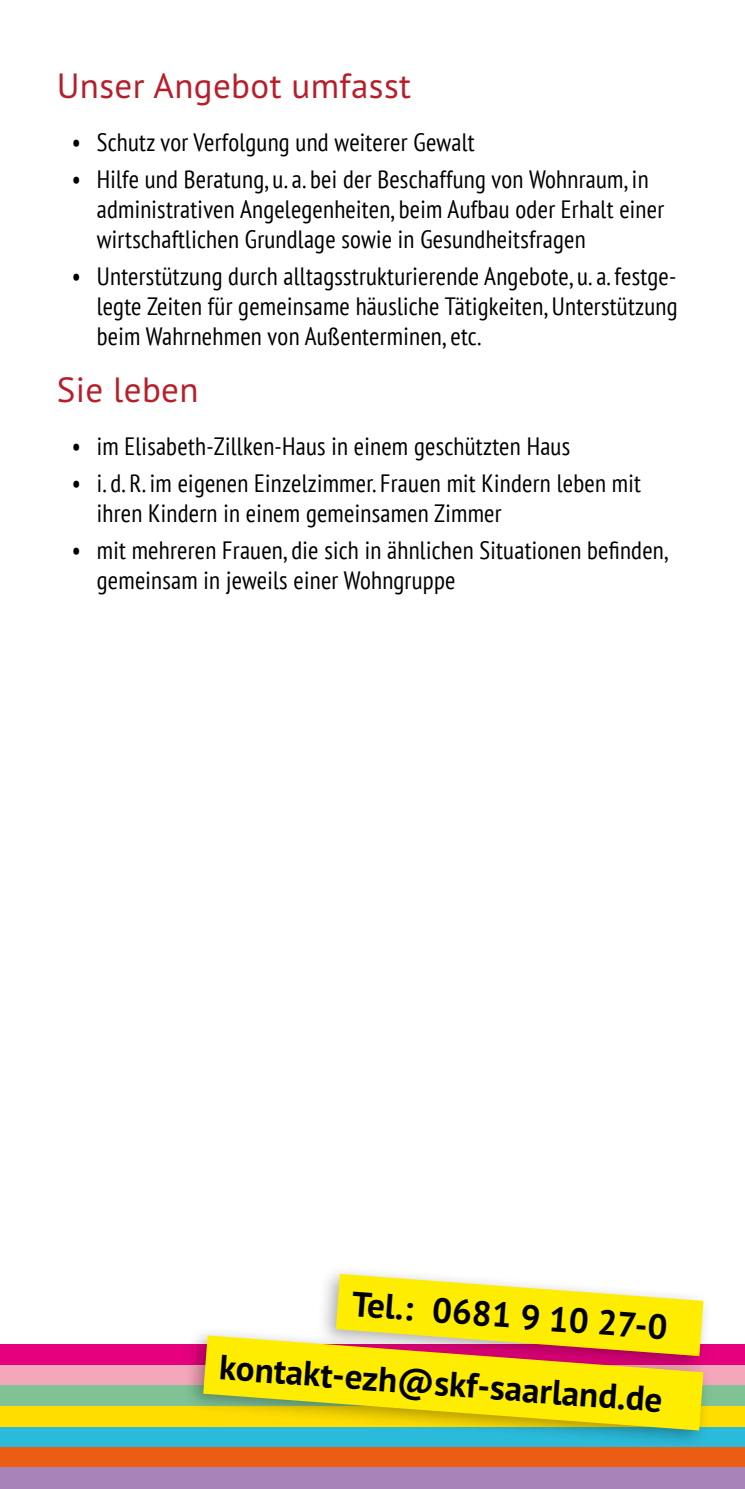
<style>
.page{position:relative;width:745px;height:1489px;background:#fff}
.page>*{position:absolute;margin:0;border:0;box-sizing:border-box;transform-origin:0 0}
.t1{font:700 35px/72.5px "PT Sans Pro";color:#000;text-align:right}
.t2{font:35px "PT Sans Pro";letter-spacing:.01em;color:#b61f29}
.t3{font:condensed 25px/30px "PT Sans";letter-spacing:.01em;color:#000}
</style>
<div class="page">
<div style="left:0;top:1364px;width:744px;height:21px;background:#f4a6ba"></div>
<div style="left:0;top:1385px;width:744px;height:20px;background:#7fc395"></div>
<div style="left:0;top:1343px;width:744px;height:21px;background:#e6007d"></div>
<div style="left:0;top:1426px;width:744px;height:20px;background:#2bbada"></div>
<div style="left:0;top:1405px;width:744px;height:21px;background:#fd0"></div>
<div style="left:0;top:1446px;width:744px;height:21px;background:#eb5d12"></div>
<div style="left:0;top:1467px;width:744px;height:21px;background:#a783ba"></div>
<div style="left:315px;top:1263px;width:397px;height:112px;background:#000;opacity:.32"></div>
<svg style="left:335px;top:1273px;width:368px;height:51px"></svg>
<div style="left:183px;top:1324px;width:529px;height:125px;background:#000;opacity:.32"></div>
<svg style="left:203px;top:1335px;width:500px;height:95px;fill:#ffed00"></svg>
<h1 class="t2" style="left:57px;top:63px;width:355px">Unser Angebot umfasst</h1>
<p class="t3" style="left:72px;top:126px;width:404px">• Schutz vor Verfolgung und weiterer Gewalt</p>
<p class="t3" style="left:97px;top:163px;width:568px;text-indent:-25px">• Hilfe und Beratung, u. a. bei der Beschaffung von Wohnraum, in administrativen Angelegenheiten, beim Aufbau oder Erhalt einer wirtschaftlichen Grundlage sowie in Gesundheitsfragen</p>
<p class="t3" style="left:97px;top:261px;width:582px;text-align:justify;text-indent:-25px">• Unterstützung durch alltagsstrukturierende Angebote, u. a. festge&shy;legte Zeiten für gemeinsame häusliche Tätigkeiten, Unterstützung beim Wahrnehmen von Außenterminen, etc.</p>
<h1 class="t2" style="left:57px;top:367px;width:143px">Sie leben</h1>
<p class="t3" style="left:72px;top:430px;width:499px">• im Elisabeth-Zillken-Haus in einem geschützten Haus</p>
<p class="t3" style="left:97px;top:467px;width:545px;text-indent:-25px">• i. d. R. im eigenen Einzelzimmer. Frauen mit Kindern leben mit ihren Kindern in einem gemeinsamen Zimmer</p>
<p class="t3" style="left:97px;top:534px;width:572px;text-indent:-25px">• mit mehreren Frauen, die sich in ähnlichen Situationen befinden, gemeinsam in jeweils einer Wohngruppe</p>
<h1 class="t1" style="left:227px;top:1258px;width:445px;rotate:4deg">Tel.: 0681 9 10 27-0 kontakt-ezh@skf-saarland.de</h1>
</div>
